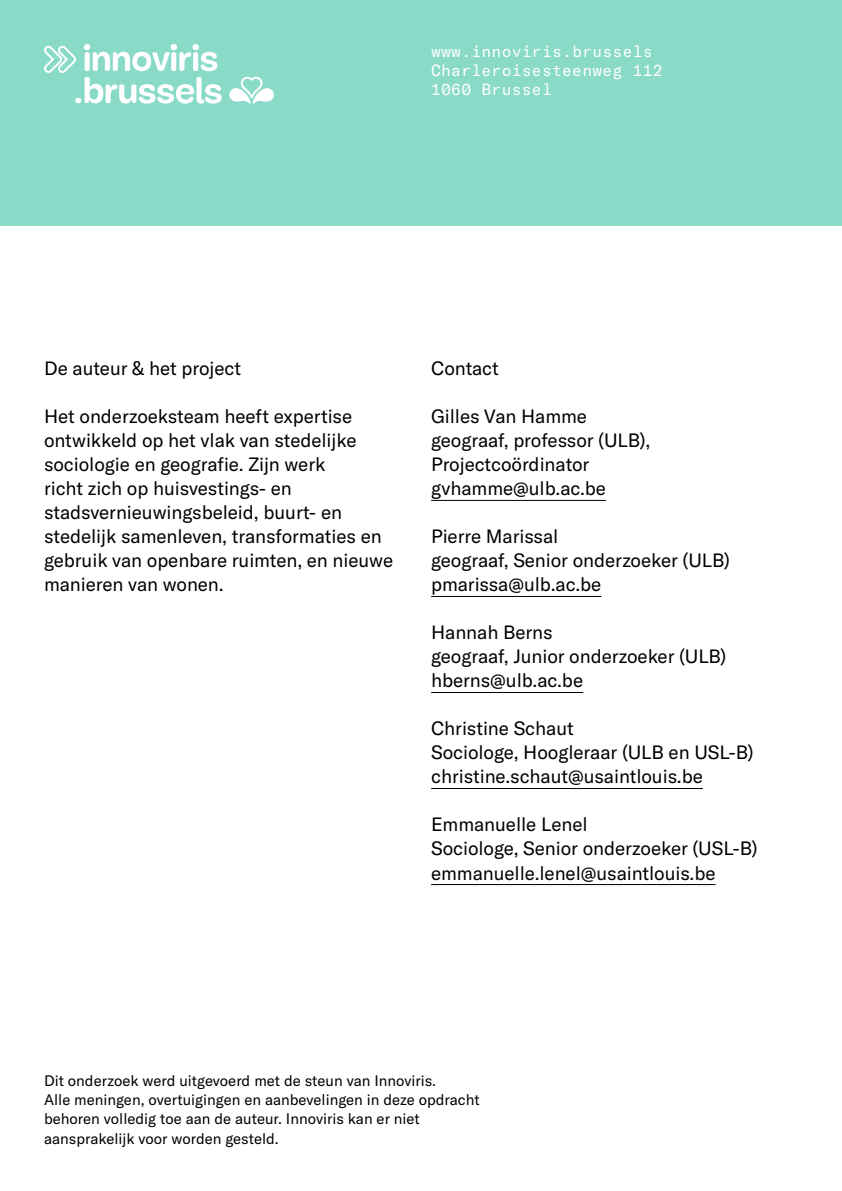
<style>
.page{position:relative;width:842px;height:1191px;background:#8adac8}
.page>*{position:absolute;margin:0;border:0;box-sizing:border-box;transform-origin:0 0}
.t1{font:19px/24px "GT America";letter-spacing:-.005em;color:#000}
.t2{font:16px/19.2px "GT America Mono";letter-spacing:.01em;color:#fff}
.t3{font:15px/19.2px "GT America";color:#000}
</style>
<div class="page">
<div style="left:0;top:227px;width:842px;height:964px;background:#fff"></div>
<svg style="left:229px;top:77px;width:45px;height:27px"></svg>
<svg style="left:44px;top:44px;width:178px;height:60px"></svg>
<hr style="left:431px;top:500px;width:175px;height:1px;background:#000">
<hr style="left:431px;top:596px;width:170px;height:1px;background:#000">
<hr style="left:431px;top:692px;width:152px;height:1px;background:#000">
<hr style="left:431px;top:788px;width:272px;height:1px;background:#000">
<hr style="left:431px;top:884px;width:285px;height:1px;background:#000">
<p class="t2" style="left:431px;top:42px;width:233px">www.innoviris.brussels<br>Charleroisesteenweg 112<br>1060 Brussel</p>
<p class="t1" style="left:44px;top:357px;width:199px">De auteur &amp; het project</p>
<p class="t1" style="left:44px;top:405px;width:351px">Het onderzoeksteam heeft expertise ontwikkeld op het vlak van stedelijke sociologie en geografie. Zijn werk<br>richt zich op huisvestings- en stadsvernieuwingsbeleid, buurt- en stedelijk samenleven, transformaties en gebruik van openbare ruimten, en nieuwe manieren van wonen.</p>
<p class="t1" style="left:431px;top:357px;width:69px">Contact</p>
<p class="t1" style="left:431px;top:405px;width:221px">Gilles Van Hamme geograaf, professor (ULB),<br>Projectcoördinator gvhamme@ulb.ac.be</p>
<p class="t1" style="left:431px;top:525px;width:300px">Pierre Marissal<br>geograaf, Senior onderzoeker (ULB) pmarissa@ulb.ac.be</p>
<p class="t1" style="left:431px;top:621px;width:297px">Hannah Berns<br>geograaf, Junior onderzoeker (ULB) hberns@ulb.ac.be</p>
<p class="t1" style="left:431px;top:717px;width:324px">Christine Schaut<br>Sociologe, Hoogleraar (ULB en USL-B) christine.schaut@usaintlouis.be</p>
<p class="t1" style="left:431px;top:812px;width:328px">Emmanuelle Lenel<br>Sociologe, Senior onderzoeker (USL-B) emmanuelle.lenel@usaintlouis.be</p>
<p class="t3" style="left:44px;top:1071px;width:437px">Dit onderzoek werd uitgevoerd met de steun van Innoviris.<br>Alle meningen, overtuigingen en aanbevelingen in deze opdracht behoren volledig toe aan de auteur. Innoviris kan er niet aansprakelijk voor worden gesteld.</p>
</div>
